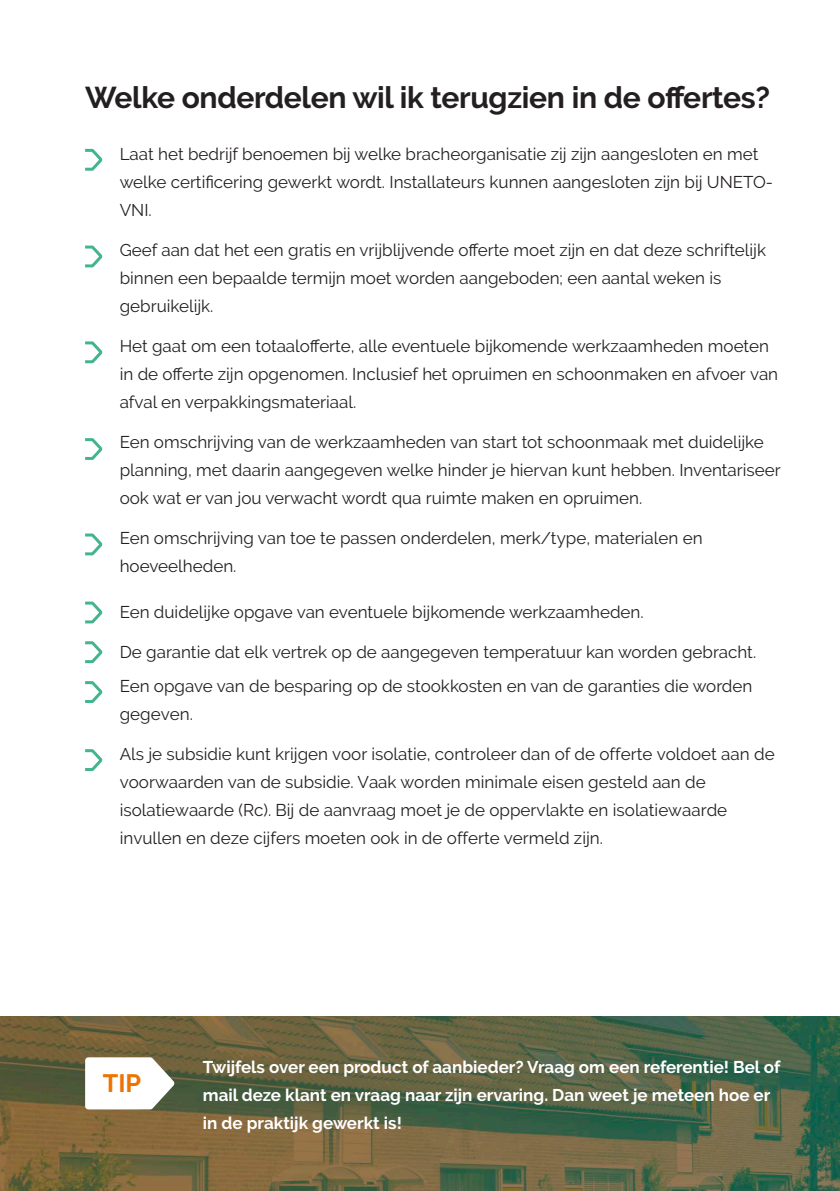
<style>
.page{position:relative;width:840px;height:1191px;background:#fff}
.page>*{position:absolute;margin:0;border:0;box-sizing:border-box;transform-origin:0 0}
.t1{font:700 30px "Raleway";letter-spacing:-.01em;color:#231f20}
.t2{font:700 25px "Raleway";color:#ed7303}
.t3{font:17px/28px "Raleway";color:#231f20}
.t4{font:700 17px/28px "Raleway";color:#fff}
</style>
<div class="page">
<img style="left:0;top:1016px;width:839px;height:175px">
<svg style="left:85px;top:1057px;width:89px;height:52px"></svg>
<svg style="left:85px;top:681px;width:18px;height:22px"></svg>
<svg style="left:85px;top:749px;width:18px;height:22px"></svg>
<svg style="left:85px;top:533px;width:18px;height:23px"></svg>
<svg style="left:85px;top:601px;width:18px;height:23px"></svg>
<svg style="left:85px;top:641px;width:18px;height:23px"></svg>
<svg style="left:85px;top:438px;width:18px;height:22px"></svg>
<svg style="left:85px;top:341px;width:18px;height:23px"></svg>
<svg style="left:85px;top:245px;width:18px;height:23px"></svg>
<svg style="left:85px;top:148px;width:18px;height:23px"></svg>
<p class="t1" style="left:85px;top:80px;width:686px">Welke onderdelen wil ik terugzien in de offertes?</p>
<p class="t3" style="left:120px;top:140px;width:654px">Laat het bedrijf benoemen bij welke bracheorganisatie zij zijn aangesloten en met welke certificering gewerkt wordt. Installateurs kunnen aangesloten zijn bij UNETO-<br>VNI.</p>
<p class="t3" style="left:120px;top:236px;width:647px">Geef aan dat het een gratis en vrijblijvende offerte moet zijn en dat deze schriftelijk binnen een bepaalde termijn moet worden aangeboden; een aantal weken is gebruikelijk.</p>
<p class="t3" style="left:120px;top:332px;width:659px">Het gaat om een totaalofferte, alle eventuele bijkomende werkzaamheden moeten in de offerte zijn opgenomen. Inclusief het opruimen en schoonmaken en afvoer van afval en verpakkingsmateriaal.</p>
<p class="t3" style="left:120px;top:428px;width:662px">Een omschrijving van de werkzaamheden van start tot schoonmaak met duidelijke planning, met daarin aangegeven welke hinder je hiervan kunt hebben. Inventariseer ook wat er van jou verwacht wordt qua ruimte maken en opruimen.</p>
<p class="t3" style="left:120px;top:524px;width:584px">Een omschrijving van toe te passen onderdelen, merk/type, materialen en hoeveelheden.</p>
<p class="t3" style="left:120px;top:598px;width:525px">Een duidelijke opgave van eventuele bijkomende werkzaamheden.</p>
<p class="t3" style="left:120px;top:635px;width:637px;line-height:34px">De garantie dat elk vertrek op de aangegeven temperatuur kan worden gebracht.<br>Een opgave van de besparing op de stookkosten en van de garanties die worden</p>
<p class="t3" style="left:120px;top:700px;width:75px">gegeven.</p>
<p class="t3" style="left:120px;top:740px;width:656px">Als je subsidie kunt krijgen voor isolatie, controleer dan of de offerte voldoet aan de voorwaarden van de subsidie. Vaak worden minimale eisen gesteld aan de isolatiewaarde (Rc). Bij de aanvraag moet je de oppervlakte en isolatiewaarde invullen en deze cijfers moeten ook in de offerte vermeld zijn.</p>
<p class="t2" style="left:103px;top:1068px;width:40px">TIP</p>
<p class="t4" style="left:203px;top:1053px;width:578px">Twijfels over een product of aanbieder? Vraag om een referentie! Bel of mail deze klant en vraag naar zijn ervaring. Dan weet je meteen hoe er in de praktijk gewerkt is!</p>
</div>
